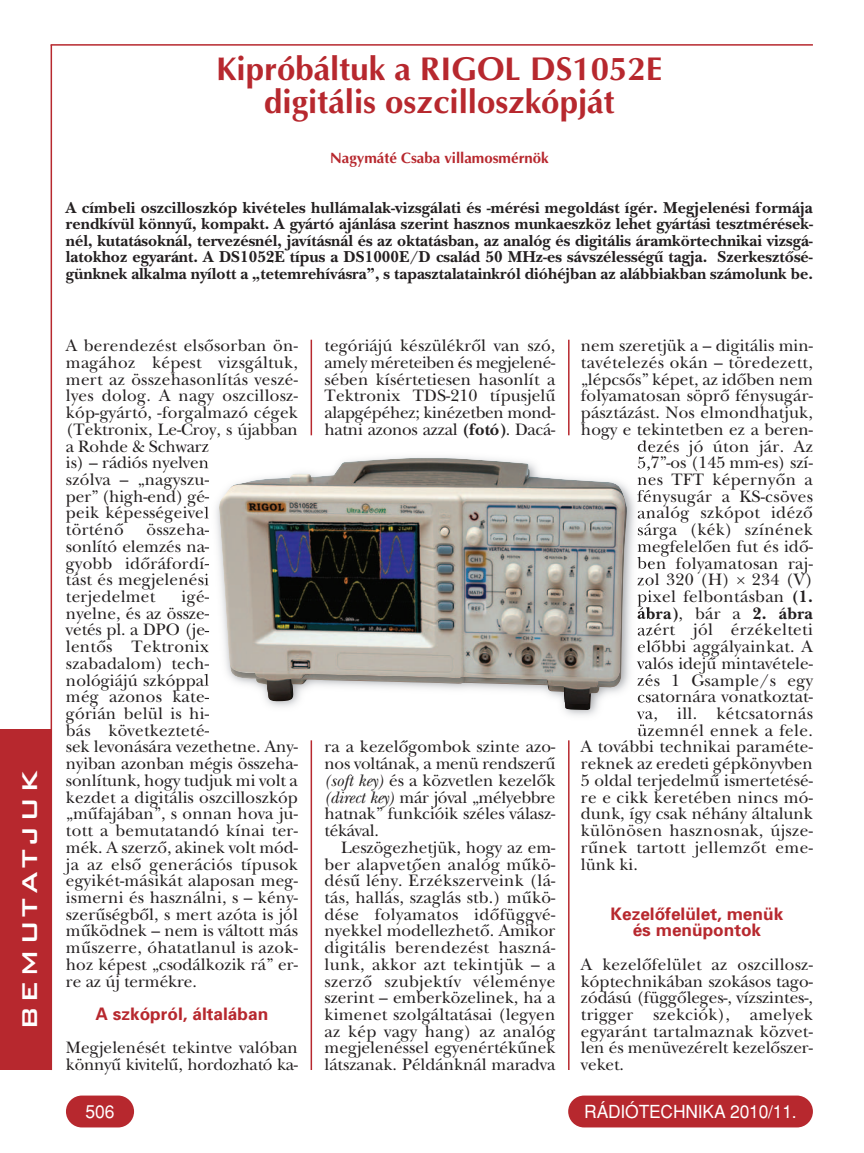
<style>
.page{position:relative;width:864px;height:1153px;background:#fff}
.page>*{position:absolute;margin:0;border:0;box-sizing:border-box;transform-origin:0 0}
.t1{font:33px/33px "Optima H Bold";color:#b7282e;text-align:center}
.t2{font:28.5px "Bank Gothic Md PFL";letter-spacing:.115em;color:#fff;scale:1.05 1}
.t3{font:18px "Helvetica H Regular";letter-spacing:-.01em;color:#fff}
.t4{font:17.25px/16.6px "New Baskerville H Roman";letter-spacing:.01em;color:#231f20;text-align:justify}
.t5{font:17.25px/16.6px "Univers H Bold";color:#b7282e;text-align:center}
.t6{font:17.25px "New Baskerville H Bold";letter-spacing:.02em;color:#231f20}
.t7{font:16.5px/16.5px "New Baskerville H Bold";color:#231f20;text-align:justify}
.t8{font:15px "Optima H Bold";color:#b7282e}
.s1{font-family:"New Baskerville H Bold"}
.s2{font-family:"New Baskerville H Italic"}
.s3{font-family:"New Baskerville H Roman"}
</style>
<div class="page">
<div style="left:66px;top:1095px;width:68px;height:32px;background:#b7282e;border-radius:16px"></div>
<hr style="left:310px;top:339px;width:2px;height:96px;background:#b7282e">
<hr style="left:567px;top:339px;width:2px;height:96px;background:#b7282e">
<hr style="left:310px;top:740px;width:2px;height:329px;background:#b7282e">
<hr style="left:567px;top:740px;width:2px;height:329px;background:#b7282e">
<hr style="left:51px;top:44px;width:761px;height:2px;background:#b7282e">
<hr style="left:51px;top:45px;width:1px;height:1024px;background:#b7282e">
<div style="left:568px;top:1095px;width:244px;height:32px;background:#b7282e;border-radius:16px"></div>
<div style="left:0;top:729px;width:52px;height:340px;background:#b7282e"></div>
<img style="left:205px;top:444px;width:444px;height:289px">
<img style="left:637px;top:442px;width:12px;height:29px">
<svg style="left:637px;top:473px;width:12px;height:12px"></svg>
<img style="left:637px;top:490px;width:12px;height:16px">
<svg style="left:637px;top:506px;width:12px;height:12px"></svg>
<img style="left:637px;top:523px;width:12px;height:65px">
<img style="left:637px;top:590px;width:12px;height:50px">
<svg style="left:636px;top:640px;width:13px;height:45px"></svg>
<svg style="left:637px;top:693px;width:12px;height:9px"></svg>
<img style="left:636px;top:707px;width:13px;height:14px">
<svg style="left:637px;top:724px;width:12px;height:9px"></svg>
<img style="left:220px;top:704px;width:406px;height:6px">
<img style="left:219px;top:457px;width:407px;height:247px">
<h2 class="t2" style="left:11px;top:1029px;width:249px;rotate:-90deg">BEMUTATJUK</h2>
<h1 class="t1" style="left:216px;top:56px;width:447px">Kipróbáltuk a RIGOL DS1052E digitális oszcilloszkópját</h1>
<p class="t8" style="left:330px;top:152px;width:220px">Nagymáté Csaba villamosmérnök</p>
<p class="t7" style="left:66px;top:201px;width:748px">A címbeli oszcilloszkóp kivételes hullámalak-vizsgálati és -mérési megoldást ígér. Megjelenési formája rendkívül könnyű, kompakt. A gyártó ajánlása szerint hasznos munkaeszköz lehet gyártási tesztmérések&shy;nél, kutatásoknál, tervezésnél, javításnál és az oktatásban, az analóg és digitális áramkörtechnikai vizsgá&shy;latokhoz egyaránt. A DS1052E típus a DS1000E/D család 50 MHz-es sávszélességű tagja. Szerkesztősé&shy;günknek alkalma nyílott a „tetemrehívásra”, s tapasztalatainkról dióhéjban az alábbiakban számolunk be.</p>
<p class="t4" style="left:66px;top:339px;width:233px;text-align:left">A berendezést elsősorban ön&shy;magához képest vizsgáltuk, mert az összehasonlítás veszé&shy;lyes dolog. A nagy oszcillosz&shy;kóp-gyártó, -forgalmazó cégek (Tektronix, Le-Croy, s újabban a Rohde &amp; Schwarz<br>is) – rádiós nyelven<br>szólva – „nagyszu-<br>per” (high-end) gé-<br>peik képességeivel<br>történő</p>
<p class="t4" style="left:66px;top:523px;width:144px;text-indent:80px">összeha&shy;sonlító elemzés na&shy;gyobb időráfordí&shy;tást és megjelenési terjedelmet</p>
<p class="t4" style="left:66px;top:590px;width:233px;text-align:left;text-indent:116px">igé-<br>nyelne, és az össze-<br>vetés pl. a DPO (je-<br>lentős Tektronix szabadalom) tech-<br>nológiájú szkóppal<br>még azonos kate-<br>górián belül is hi-<br>bás következteté-<br>sek levonására vezethetne. Any&shy;nyiban azonban mégis összeha&shy;sonlítunk, hogy tudjuk mi volt a kezdet a digitális oszcilloszkóp „műfajában”, s onnan hova ju&shy;tott a bemutatandó kínai ter&shy;mék. A szerző, akinek volt mód&shy;ja az első generációs típusok egyikét-másikát alaposan meg&shy;ismerni és használni, s – kény&shy;szerűségből, s mert azóta is jól működnek – nem is váltott más műszerre, óhatatlanul is azok&shy;hoz képest „csodálkozik rá” er&shy;re az új termékre.</p>
<p class="t5" style="left:96px;top:1007px;width:174px">A szkópról, általában</p>
<p class="t4" style="left:66px;top:1041px;width:233px">Megjelenését tekintve valóban könnyű kivitelű, hordozható ka-</p>
<p class="t4" style="left:324px;top:339px;width:232px">tegóriájú készülékről van szó, amely méreteiben és megjelené&shy;sében kísértetiesen hasonlít a Tektronix TDS-210 típusjelű alapgépéhez; kinézetben mond&shy;hatni azonos azzal <span class="s1">(fotó)</span>. Dacá-</p>
<p class="t4" style="left:324px;top:740px;width:232px">ra a kezelőgombok szinte azo&shy;nos voltának, a menü rendszerű <span class="s2">(soft key)</span> és a közvetlen kezelők <span class="s2">(direct key)</span> már jóval „mélyebbre hatnak” funkcióik széles válasz&shy;tékával.</p>
<p class="t4" style="left:324px;top:840px;width:232px;text-indent:16px">Leszögezhetjük, hogy az em&shy;ber alapvetően analóg műkö&shy;désű lény. Érzékszerveink (lá&shy;tás, hallás, szaglás stb.) műkö&shy;dése folyamatos időfüggvé&shy;nyekkel modellezhető. Amikor digitális berendezést haszná&shy;lunk, akkor azt tekintjük – a szerző szubjektív véleménye szerint – emberközelinek, ha a kimenet szolgáltatásai (legyen az kép vagy hang) az analóg megjelenéssel egyenértékűnek látszanak. Példánknál maradva</p>
<p class="t4" style="left:580px;top:339px;width:233px;text-align:right">nem szeretjük a – digitális min&shy;tavételezés okán – töredezett, „lépcsős” képet, az időben nem folyamatosan söprő fénysugár&shy;pásztázást. Nos elmondhatjuk, hogy e tekintetben ez a beren&shy;dezés jó úton jár. Az<br>5,7”-os (145 mm-es) szí-<br>nes TFT képernyőn a fénysugár a KS-csöves analóg szkópot idéző<br>sárga (kék) színének megfelelően fut és idő-<br>ben folyamatosan raj-<br>zol 320 (H) × 234 (V)<br>pixel felbontásban <span class="s1">(1.</span></p>
<p class="t6" style="left:637px;top:607px;width:177px">ábra)<span class="s3">, bár a</span> 2. ábra</p>
<p class="t4" style="left:637px;top:623px;width:177px">azért jól érzékelteti</p>
<p class="t4" style="left:637px;top:640px;width:177px">előbbi aggályainkat. A</p>
<p class="t4" style="left:637px;top:657px;width:177px">valós idejű mintavétele-</p>
<p class="t4" style="left:637px;top:673px;width:177px">zés 1 Gsample/s egy</p>
<p class="t4" style="left:637px;top:690px;width:177px">csatornára vonatkoztat-</p>
<p class="t4" style="left:637px;top:707px;width:177px">va, ill. kétcsatornás</p>
<p class="t4" style="left:637px;top:723px;width:177px">üzemnél ennek a fele.</p>
<p class="t4" style="left:580px;top:740px;width:233px">A további technikai paraméte-</p>
<p class="t4" style="left:580px;top:757px;width:233px">reknek az eredeti gépkönyvben</p>
<p class="t4" style="left:580px;top:774px;width:233px">5 oldal terjedelmű ismertetésé-</p>
<p class="t4" style="left:580px;top:790px;width:233px">re e cikk keretében nincs mó-</p>
<p class="t4" style="left:580px;top:807px;width:233px">dunk, így csak néhány általunk</p>
<p class="t4" style="left:580px;top:824px;width:233px">különösen hasznosnak, újsze-</p>
<p class="t4" style="left:580px;top:840px;width:233px">rűnek tartott jellemzőt eme-</p>
<p class="t4" style="left:580px;top:857px;width:58px">lünk ki.</p>
<p class="t5" style="left:610px;top:906px;width:174px">Kezelőfelület, menük és menüpontok</p>
<p class="t4" style="left:580px;top:957px;width:233px">A kezelőfelület az oszcillosz&shy;kóptechnikában szokásos tago&shy;zódású (függőleges-, vízszintes-, trigger szekciók), amelyek egyaránt tartalmaznak közvet&shy;len és menüvezérelt kezelőszer&shy;veket.</p>
<p class="t3" style="left:86px;top:1105px;width:30px">506</p>
<p class="t3" style="left:584px;top:1105px;width:214px">RÁDIÓTECHNIKA 2010/11.</p>
</div>
